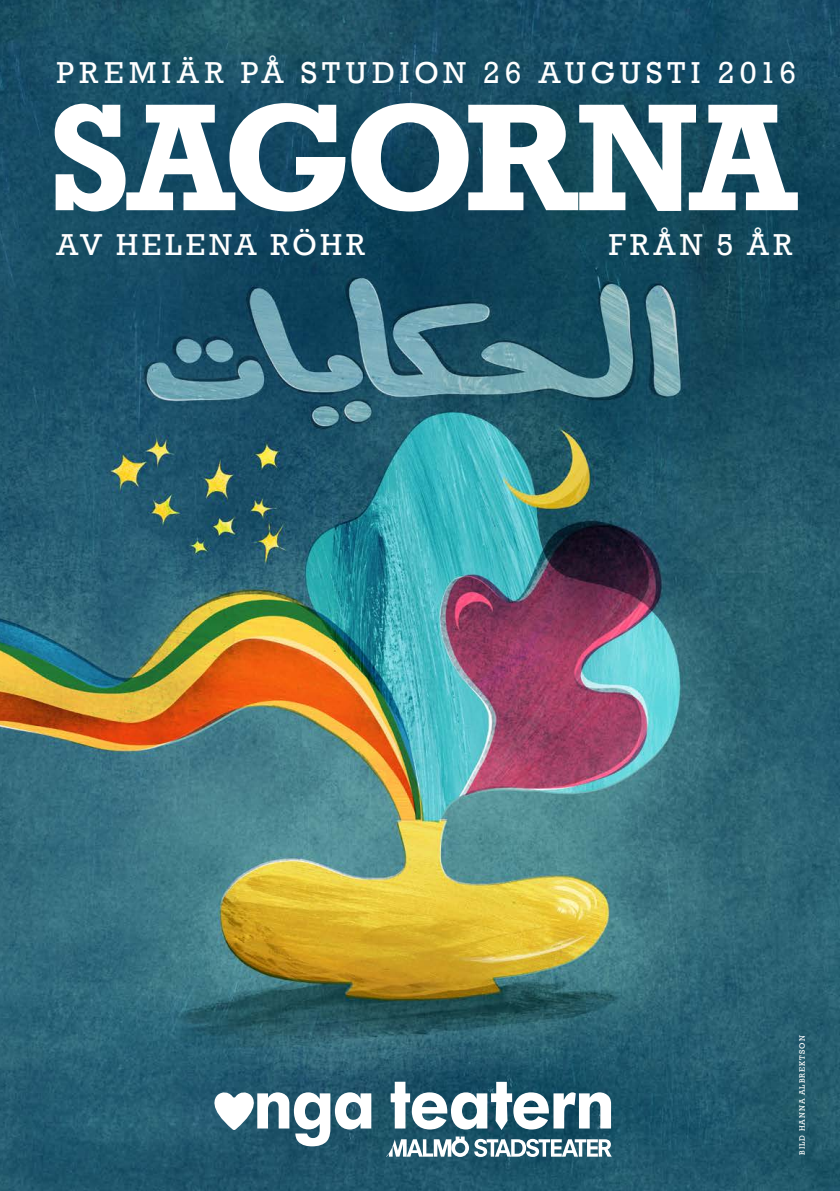
<style>
.page{position:relative;width:840px;height:1191px;background:#fff}
.page>*{position:absolute;margin:0;border:0;box-sizing:border-box;transform-origin:0 0}
.t1{font:700 155.2px "Rockwell";letter-spacing:-.06em;color:#fff}
.t2{font:31px "Rockwell";letter-spacing:.15em;color:#fff}
.t3{font:31px "Rockwell";letter-spacing:.12em;color:#fff}
.t4{font:8px "Rockwell";letter-spacing:.135em;color:#fff}
</style>
<div class="page">
<img style="left:0;top:0;width:839px;height:1191px">
<svg style="left:390px;top:1081px;width:220px;height:49px"></svg>
<svg style="left:207px;top:1091px;width:164px;height:55px"></svg>
<svg style="left:386px;top:1136px;width:225px;height:21px"></svg>
<p class="t2" style="left:57px;top:55px;width:740px">PREMIÄR PÅ STUDION 26 AUGUSTI 2016</p>
<p class="t1" style="left:48px;top:64px;width:750px">SAGORNA</p>
<p class="t3" style="left:56px;top:227px;width:309px">AV HELENA RÖHR</p>
<p class="t2" style="left:608px;top:227px;width:185px">FRÅN 5 ÅR</p>
<p class="t4" style="left:797px;top:1155px;width:121px;rotate:-90deg">BILD HANNA ALBREKTSON</p>
</div>
